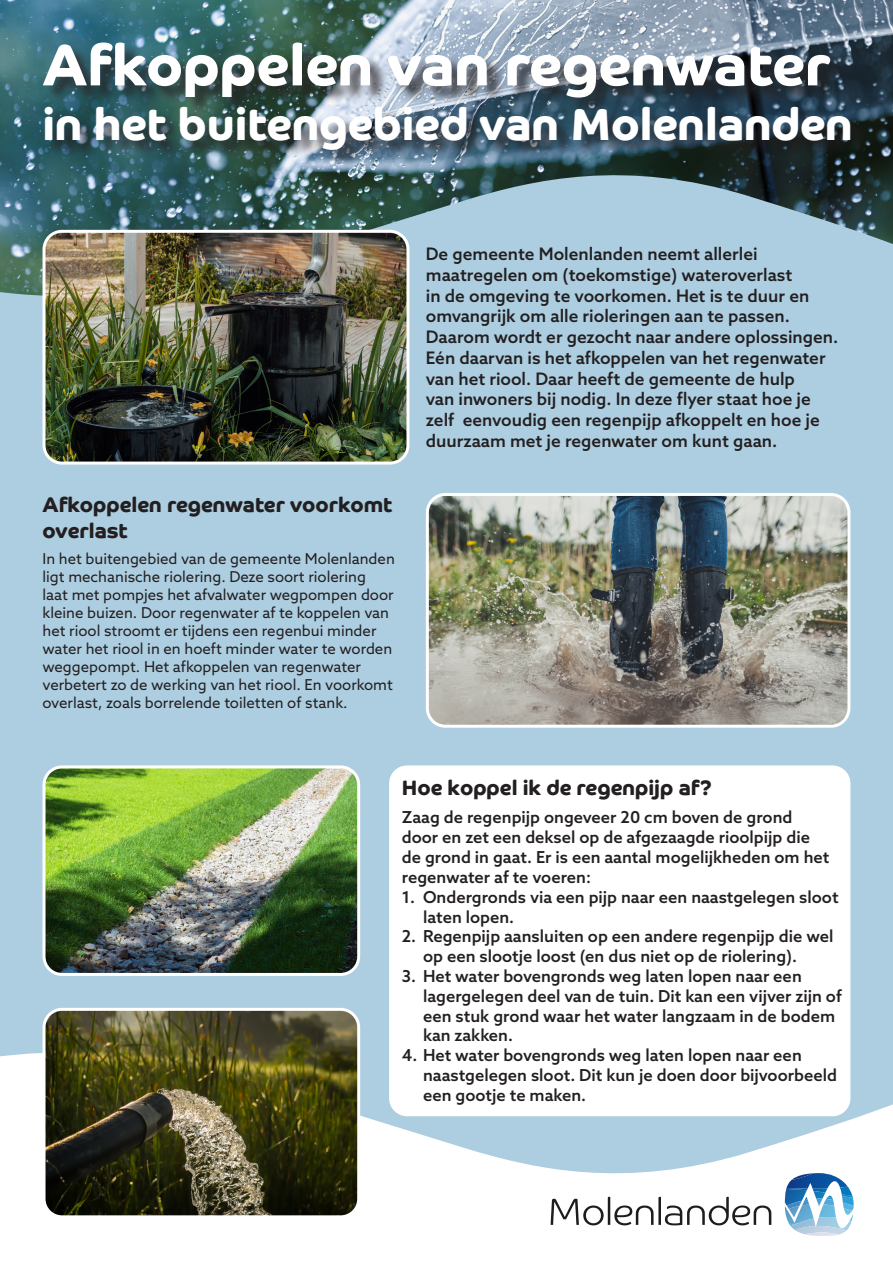
<style>
.page{position:relative;width:893px;height:1263px;background:#fff}
.page>*{position:absolute;margin:0;border:0;box-sizing:border-box;transform-origin:0 0}
.t1{font:700 58.2px "Co Headline";color:#fff}
.t2{font:700 45.15px "Co Headline";color:#fff}
.t3{font:700 21px/25.2px "Co Headline";color:#231f20}
.t4{font:500 17.25px/20.7px "Azo Sans";color:#231f20}
.t5{font:500 16.5px/19.8px "Azo Sans";color:#231f20}
.t6{font:15px/18px "Azo Sans";color:#231f20}
</style>
<div class="page">
<div style="left:0;top:170px;width:893px;height:1033px;background:#adcee1"></div>
<svg style="left:0;top:1051px;width:893px;height:184px;fill:#fff"></svg>
<img style="left:0;top:0;width:893px;height:296px">
<svg style="left:551px;top:1197px;width:220px;height:28px"></svg>
<img style="left:786px;top:1173px;width:62px;height:13px">
<img style="left:786px;top:1186px;width:66px;height:4px">
<img style="left:785px;top:1190px;width:68px;height:8px">
<img style="left:785px;top:1198px;width:69px;height:13px">
<img style="left:785px;top:1204px;width:68px;height:21px">
<img style="left:791px;top:1217px;width:60px;height:13px">
<img style="left:795px;top:1226px;width:52px;height:8px">
<img style="left:805px;top:1232px;width:34px;height:4px">
<img style="left:44px;top:231px;width:364px;height:230px">
<div style="left:43px;top:230px;width:366px;height:235px;border:3px solid #fff;border-radius:18px"></div>
<div style="left:389px;top:765px;width:461px;height:351px;background:#fff;border-radius:18px"></div>
<img style="left:44px;top:769px;width:312px;height:203px">
<div style="left:43px;top:765px;width:317px;height:211px;border:3px solid #fff;border-radius:18px"></div>
<div style="left:44px;top:43px;width:824px;height:124px;background:#231f20;opacity:.75"></div>
<img style="left:430px;top:497px;width:419px;height:227px">
<div style="left:426px;top:493px;width:424px;height:235px;border:3px solid #fff;border-radius:18px"></div>
<img style="left:44px;top:1009px;width:315px;height:208px">
<div style="left:43px;top:1008px;width:317px;height:210px;border:3px solid #fff;border-radius:18px"></div>
<p class="t1" style="left:43px;top:31px;width:789px">Afkoppelen van regenwater</p>
<p class="t2" style="left:43px;top:98px;width:812px">in het buitengebied van Molenlanden</p>
<p class="t3" style="left:43px;top:493px;width:352px">Afkoppelen regenwater voorkomt overlast</p>
<p class="t6" style="left:43px;top:550px;width:354px">In het buitengebied van de gemeente Molenlanden ligt mechanische riolering. Deze soort riolering laat met pompjes het afvalwater wegpompen door kleine buizen. Door regenwater af te koppelen van het riool stroomt er tijdens een regenbui minder water het riool in en hoeft minder water te worden weggepompt. Het afkoppelen van regenwater verbetert zo de werking van het riool. En voorkomt overlast, zoals borrelende toiletten of stank.</p>
<p class="t4" style="left:426px;top:243px;width:414px">De gemeente Molenlanden neemt allerlei maatregelen om (toekomstige) wateroverlast<br>in de omgeving te voorkomen. Het is te duur en omvangrijk om alle rioleringen aan te passen.<br>Daarom wordt er gezocht naar andere oplossingen.<br>Eén daarvan is het afkoppelen van het regenwater van het riool. Daar heeft de gemeente de hulp<br>van inwoners bij nodig. In deze flyer staat hoe je zelf eenvoudig een regenpijp afkoppelt en hoe je duurzaam met je regenwater om kunt gaan.</p>
<p class="t3" style="left:402px;top:775px;width:312px">Hoe koppel ik de regenpijp af?</p>
<p class="t5" style="left:402px;top:807px;width:429px">Zaag de regenpijp ongeveer 20 cm boven de grond door en zet een deksel op de afgezaagde rioolpijp die de grond in gaat. Er is een aantal mogelijkheden om het regenwater af te voeren:</p>
<p class="t5" style="left:423px;top:887px;width:417px;text-indent:-21px">1. Ondergronds via een pijp naar een naastgelegen sloot laten lopen.</p>
<p class="t5" style="left:423px;top:926px;width:412px;text-indent:-21px">2. Regenpijp aansluiten op een andere regenpijp die wel op een slootje loost (en dus niet op de riolering).</p>
<p class="t5" style="left:423px;top:966px;width:420px;text-indent:-21px">3. Het water bovengronds weg laten lopen naar een lagergelegen deel van de tuin. Dit kan een vijver zijn of een stuk grond waar het water langzaam in de bodem kan zakken.</p>
<p class="t5" style="left:423px;top:1045px;width:415px;text-indent:-21px">4. Het water bovengronds weg laten lopen naar een naastgelegen sloot. Dit kun je doen door bijvoorbeeld een gootje te maken.</p>
</div>
